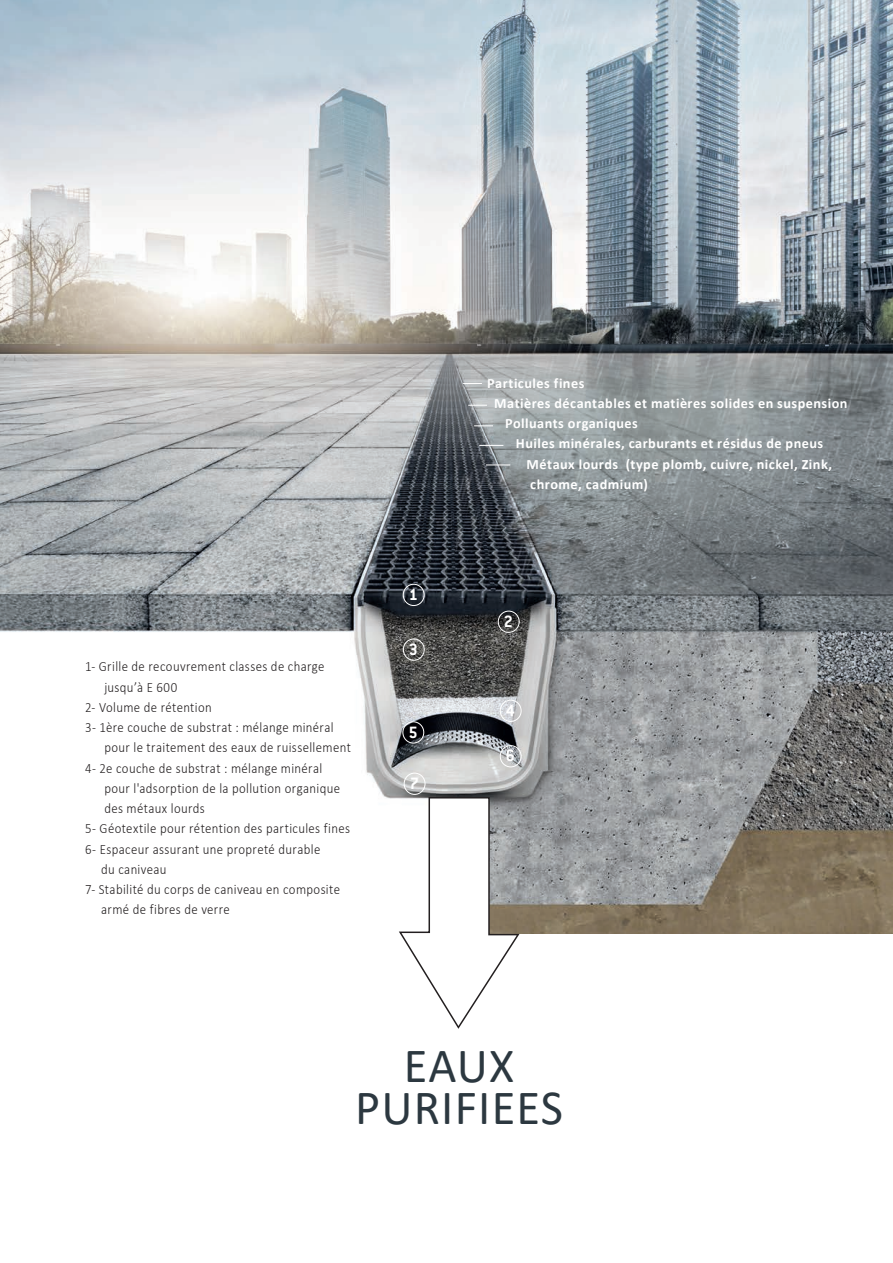
<style>
.page{position:relative;width:893px;height:1263px;background:#fff}
.page>*{position:absolute;margin:0;border:0;box-sizing:border-box;transform-origin:0 0}
.t1{font:49.5px/42px "Calibri";letter-spacing:.025em;color:#2c3840;text-align:center}
.t2{font:700 18px "Conduit ITC Pro";color:#fff}
.t3{font:300 14.25px "Calibri";letter-spacing:.03em;color:#231f20;scale:.9 1}
.t4{font:700 14.25px "Calibri";letter-spacing:.035em;color:#fff}
</style>
<div class="page">
<img style="left:0;top:0;width:893px;height:934px">
<div style="left:403px;top:584px;width:21px;height:22px;border:1px solid #fff;border-radius:50%"></div>
<div style="left:498px;top:611px;width:21px;height:21px;border:1px solid #fff;border-radius:50%"></div>
<div style="left:403px;top:639px;width:21px;height:21px;border:1px solid #fff;border-radius:50%"></div>
<div style="left:500px;top:700px;width:21px;height:22px;border:1px solid #fff;border-radius:50%"></div>
<div style="left:403px;top:722px;width:21px;height:21px;border:1px solid #fff;border-radius:50%"></div>
<div style="left:500px;top:745px;width:21px;height:22px;border:1px solid #fff;border-radius:50%"></div>
<div style="left:404px;top:773px;width:21px;height:21px;border:1px solid #fff;border-radius:50%"></div>
<svg style="left:463px;top:383px;width:19px;height:1px"></svg>
<svg style="left:468px;top:405px;width:19px;height:1px"></svg>
<svg style="left:474px;top:425px;width:19px;height:1px"></svg>
<svg style="left:479px;top:445px;width:24px;height:1px"></svg>
<svg style="left:486px;top:465px;width:24px;height:1px"></svg>
<svg style="left:397px;top:796px;width:123px;height:233px"></svg>
<p class="t3" style="left:85px;top:658px;width:268px">1- Grille de recouvrement classes de charge</p>
<p class="t3" style="left:104px;top:678px;width:83px">jusqu’à E 600</p>
<p class="t3" style="left:85px;top:698px;width:142px">2- Volume de rétention</p>
<p class="t3" style="left:85px;top:718px;width:278px">3- 1ère couche de substrat : mélange minéral</p>
<p class="t3" style="left:104px;top:739px;width:275px">pour le traitement des eaux de ruissellement</p>
<p class="t3" style="left:85px;top:759px;width:265px">4- 2e couche de substrat : mélange minéral</p>
<p class="t3" style="left:104px;top:779px;width:263px">pour l'adsorption de la pollution organique</p>
<p class="t3" style="left:104px;top:799px;width:113px">des métaux lourds</p>
<p class="t3" style="left:85px;top:820px;width:296px">5- Géotextile pour rétention des particules fines</p>
<p class="t3" style="left:85px;top:840px;width:263px">6- Espaceur assurant une propreté durable</p>
<p class="t3" style="left:101px;top:860px;width:74px">du caniveau</p>
<p class="t3" style="left:85px;top:880px;width:285px">7- Stabilité du corps de caniveau en composite</p>
<p class="t3" style="left:101px;top:901px;width:145px">armé de fibres de verre</p>
<p class="t2" style="left:409px;top:584px;width:11px">1</p>
<p class="t2" style="left:409px;top:639px;width:11px">3</p>
<p class="t2" style="left:408px;top:721px;width:11px">5</p>
<p class="t2" style="left:410px;top:773px;width:11px">7</p>
<p class="t4" style="left:487px;top:373px;width:99px">Particules fines</p>
<p class="t4" style="left:494px;top:393px;width:355px">Matières décantables et matières solides en suspension</p>
<p class="t4" style="left:505px;top:413px;width:134px">Polluants organiques</p>
<p class="t4" style="left:516px;top:434px;width:309px">Huiles minérales, carburants et résidus de pneus</p>
<p class="t4" style="left:527px;top:454px;width:307px">Métaux lourds (type plomb, cuivre, nickel, Zink,</p>
<p class="t4" style="left:530px;top:474px;width:119px">chrome, cadmium)</p>
<p class="t2" style="left:504px;top:611px;width:11px">2</p>
<p class="t2" style="left:506px;top:700px;width:11px">4</p>
<p class="t2" style="left:506px;top:745px;width:11px">6</p>
<h1 class="t1" style="left:355px;top:1043px;width:210px">EAUX<br>PURIFIEES</h1>
</div>
